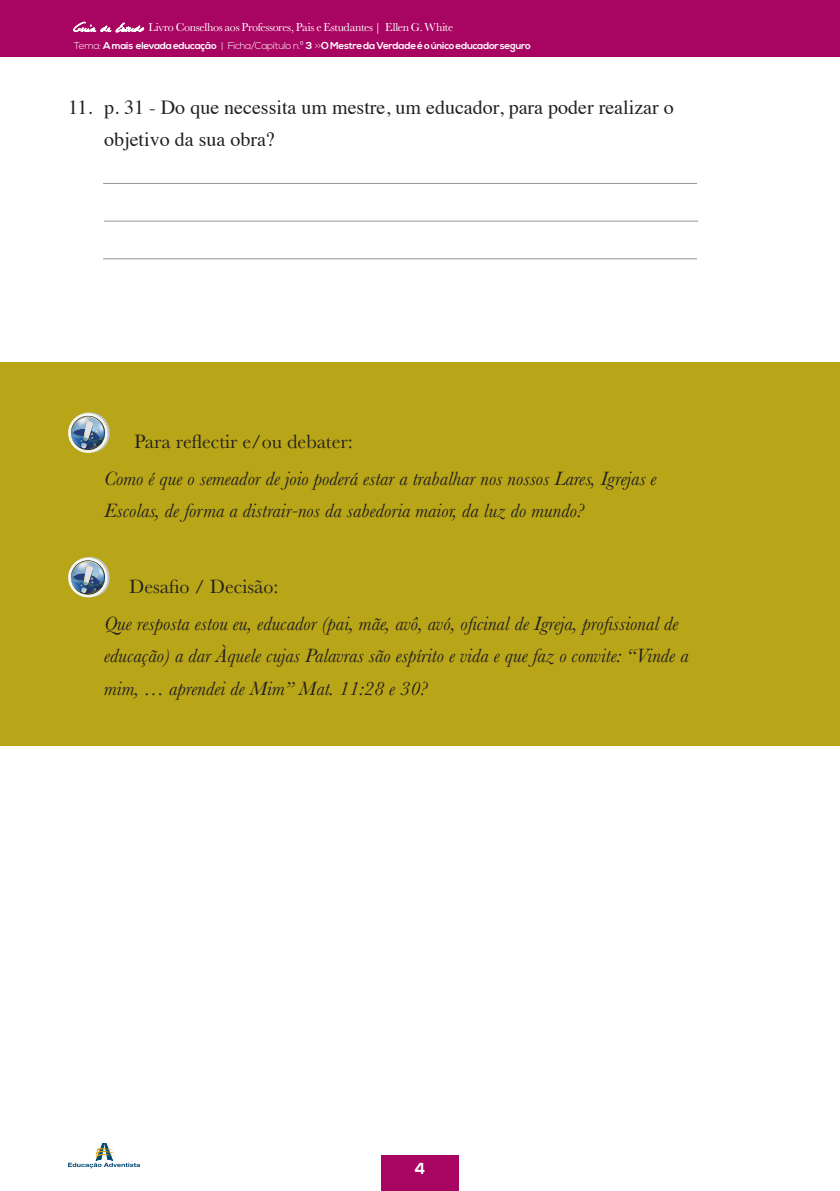
<style>
.page{position:relative;width:840px;height:1191px;background:#fff}
.page>*{position:absolute;margin:0;border:0;box-sizing:border-box;transform-origin:0 0}
.List_Paragraph{font:italic 20px/32px "Baskerville";color:#231f20}
.t1{font:20px/32px "Times";color:#231f20}
.List_Paragraph-2{font:20px "Baskerville";color:#231f20}
.t2{font:700 16px "Nexa";color:#fff}
.t3{font:12px "Baskerville";letter-spacing:-.025em;color:#fff}
.t4{font:700 10px "Nexa";letter-spacing:-.025em;color:#fff}
.s1{font-family:"Celine Dion Handwriting"}
.s2{font-weight:300}
</style>
<div class="page">
<div style="left:381px;top:1155px;width:77px;height:36px;background:#a80461"></div>
<div style="left:0;top:0;width:839px;height:57px;background:#a80461"></div>
<svg style="left:73px;top:21px;width:72px;height:12px"></svg>
<svg style="left:68px;top:1143px;width:72px;height:25px"></svg>
<div style="left:0;top:362px;width:839px;height:384px;background:#b9a618"></div>
<hr style="left:103px;top:183px;width:593px;height:1px;background:#939598">
<hr style="left:104px;top:221px;width:593px;height:1px;background:#939598">
<hr style="left:103px;top:258px;width:593px;height:1px;background:#939598">
<img style="left:68px;top:412px;width:42px;height:41px">
<img style="left:68px;top:557px;width:42px;height:40px">
<p class="t3" style="left:74px;top:20px;width:381px"><span class="s1">Guia de Estudo</span> Livro Conselhos aos Professores, Pais e Estudantes | Ellen G. White</p>
<p class="t4" style="left:74px;top:40px;width:458px"><span class="s2">Tema:</span> A mais elevada educação <span class="s2">| Ficha/Capítulo n.º</span> 3 <span class="s2">&gt;&gt;</span>O Mestre da Verdade é o único educador seguro</p>
<p class="t1" style="left:104px;top:90px;width:571px;text-indent:-36px">11. p. 31 - Do que necessita um mestre, um educador, para poder realizar o objetivo da sua obra?</p>
<p class="List_Paragraph-2" style="left:134px;top:428px;width:220px">Para reflectir e/ou debater:</p>
<p class="List_Paragraph" style="left:104px;top:463px;width:553px">Como é que o semeador de joio poderá estar a trabalhar nos nossos Lares, Igrejas e<br>Escolas, de forma a distrair-nos da sabedoria maior, da luz do mundo?</p>
<p class="List_Paragraph-2" style="left:129px;top:573px;width:151px">Desafio / Decisão:</p>
<p class="List_Paragraph" style="left:104px;top:608px;width:585px">Que resposta estou eu, educador (pai, mãe, avô, avó, oficinal de Igreja, profissional de educação) a dar Àquele cujas Palavras são espírito e vida e que faz o convite: “Vinde a mim, … aprendei de Mim” Mat. 11:28 e 30?</p>
<p class="t2" style="left:414px;top:1159px;width:12px">4</p>
</div>
